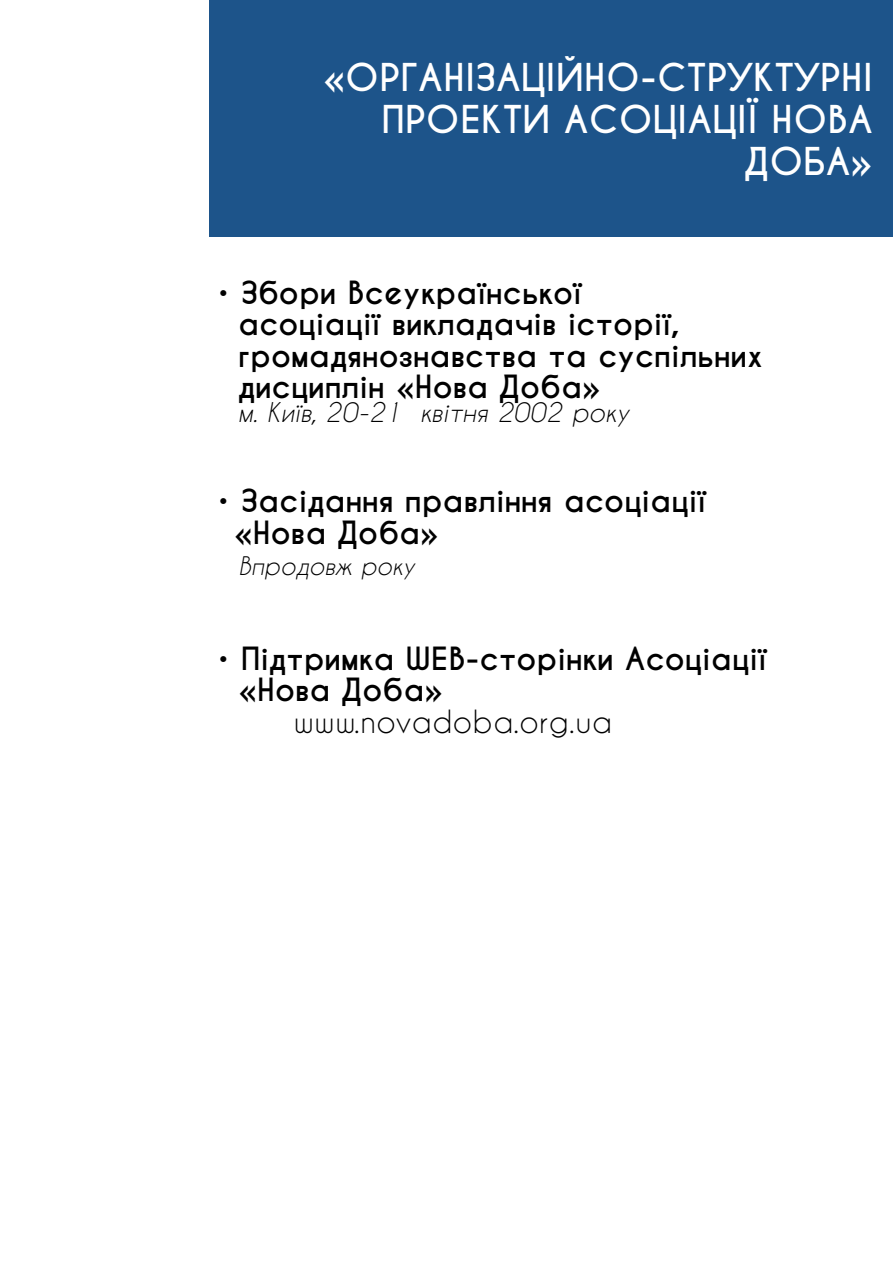
<style>
.page{position:relative;width:893px;height:1263px;background:#fff}
.page>*{position:absolute;margin:0;border:0;box-sizing:border-box;transform-origin:0 0}
.t1{font:700 36px/42px "Caviar Dreams";letter-spacing:.025em;color:#fff;text-align:right}
.t2{font:700 30px/31.5px "Caviar Dreams";letter-spacing:.025em;color:#000}
.t3{font:30px "Caviar Dreams";letter-spacing:.025em;color:#000}
.t4{font:italic 25.5px "Caviar Dreams";letter-spacing:.025em;color:#000}
.t5{font:italic 24px "Caviar Dreams";letter-spacing:.025em;color:#000}
</style>
<div class="page">
<div style="left:209px;top:0;width:684px;height:236px;background:#1d548a"></div>
<p class="t1" style="left:323px;top:58px;width:551px">«ОРГАНІЗАЦІЙНО-СТРУКТУРНІ<br>ПРОЕКТИ АСОЦІАЦІЇ НОВА<br>ДОБА»</p>
<p class="t2" style="left:238px;top:277px;width:526px;text-indent:-21px">• Збори Всеукраїнської<br>асоціації викладачів історії, громадянознавства та суспільних дисциплін «Нова Доба»</p>
<p class="t4" style="left:238px;top:398px;width:392px">м. Київ, 20-21 квітня 2002 року</p>
<p class="t2" style="left:234px;top:486px;width:473px;text-indent:-17px">• Засідання правління асоціації «Нова Доба»</p>
<p class="t5" style="left:238px;top:552px;width:178px">Впродовж року</p>
<p class="t2" style="left:238px;top:643px;width:530px;text-indent:-21px">• Підтримка WEB-сторінки Асоціації «Нова Доба»</p>
<p class="t3" style="left:294px;top:703px;width:320px">www.novadoba.org.ua</p>
</div>
